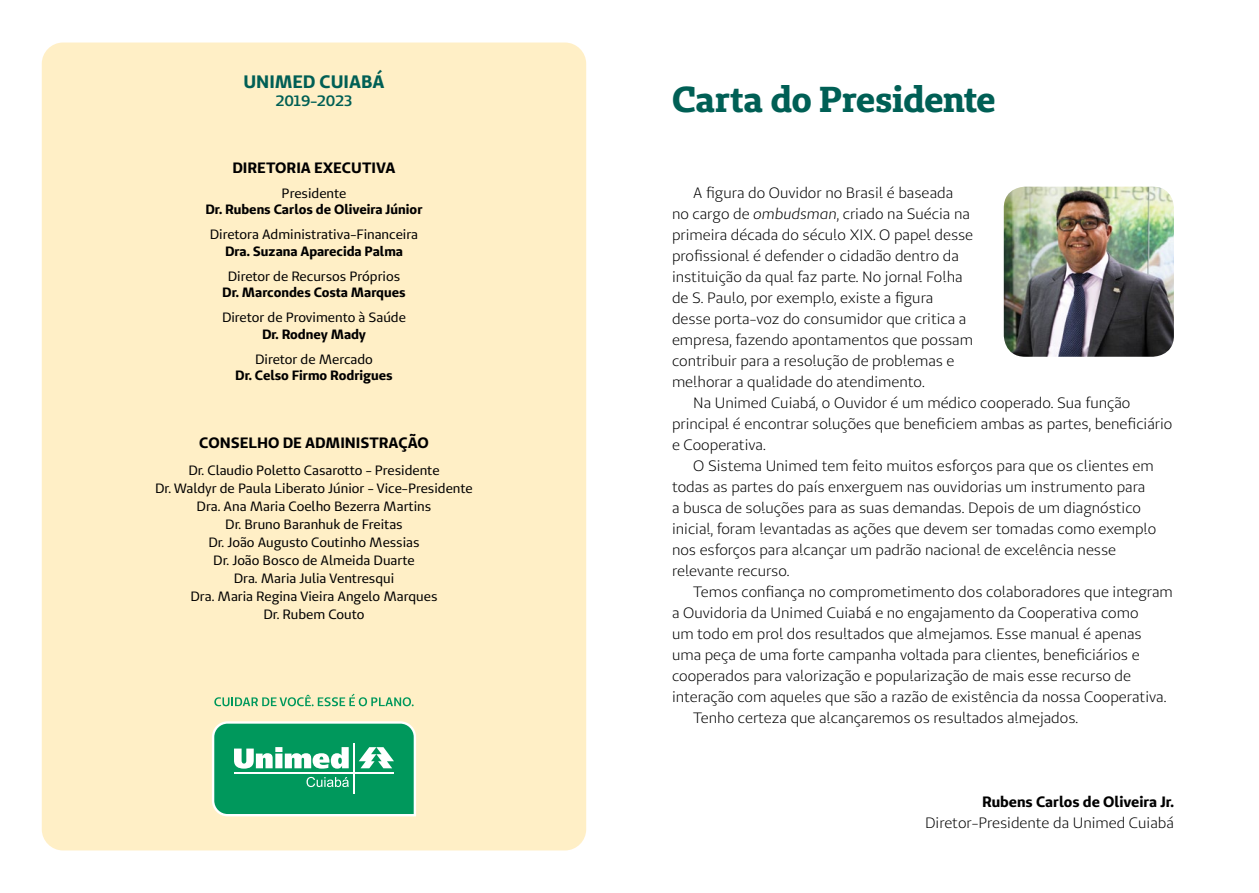
<style>
.page{position:relative;width:1259px;height:893px;background:#fff}
.page>*{position:absolute;margin:0;border:0;box-sizing:border-box;transform-origin:0 0}
.t1{font:700 36px "Unimed Slab";letter-spacing:-.01em;color:#005f55}
.t2{font:700 18px "Unimed Sans";color:#005f55}
.t3{font:15px/21px "Unimed Sans";color:#000}
.t4{font:700 15px "Unimed Sans";color:#000}
.t5{font:600 15px "Unimed Sans";letter-spacing:-.005em;color:#005f55}
.t6{font:13.5px/18px "Unimed Sans";color:#000;text-align:center}
.t7{font:700 13.5px "Unimed Sans";color:#000}
.s1{font-style:italic}
</style>
<div class="page">
<div style="left:42px;top:43px;width:544px;height:807px;background:#ffefc6;border-radius:21px"></div>
<svg style="left:212px;top:721px;width:204px;height:95px;background:#31ab7b"></svg>
<svg style="left:214px;top:694px;width:200px;height:12px"></svg>
<img style="left:1003px;top:187px;width:171px;height:170px">
<p class="t2" style="left:243px;top:70px;width:143px">UNIMED CUIABÁ</p>
<p class="t5" style="left:276px;top:91px;width:78px">2019-2023</p>
<p class="t4" style="left:232px;top:157px;width:165px">DIRETORIA EXECUTIVA</p>
<p class="t6" style="left:282px;top:184px;width:66px">Presidente</p>
<p class="t7" style="left:205px;top:200px;width:219px">Dr. Rubens Carlos de Oliveira Júnior</p>
<p class="t6" style="left:210px;top:225px;width:210px">Diretora Administrativa-Financeira</p>
<p class="t7" style="left:225px;top:242px;width:179px">Dra. Suzana Aparecida Palma</p>
<p class="t6" style="left:228px;top:267px;width:174px">Diretor de Recursos Próprios</p>
<p class="t7" style="left:222px;top:283px;width:185px">Dr. Marcondes Costa Marques</p>
<p class="t6" style="left:222px;top:308px;width:185px">Diretor de Provimento à Saúde</p>
<p class="t7" style="left:262px;top:325px;width:105px">Dr. Rodney Mady</p>
<p class="t6" style="left:255px;top:350px;width:119px">Diretor de Mercado</p>
<p class="t7" style="left:235px;top:366px;width:159px">Dr. Celso Firmo Rodrigues</p>
<p class="t4" style="left:199px;top:433px;width:231px">CONSELHO DE ADMINISTRAÇÃO</p>
<p class="t6" style="left:155px;top:461px;width:319px">Dr. Claudio Poletto Casarotto - Presidente<br>Dr. Waldyr de Paula Liberato Júnior - Vice-Presidente Dra. Ana Maria Coelho Bezerra Martins<br>Dr. Bruno Baranhuk de Freitas<br>Dr. João Augusto Coutinho Messias<br>Dr. João Bosco de Almeida Duarte<br>Dra. Maria Julia Ventresqui<br>Dra. Maria Regina Vieira Angelo Marques<br>Dr. Rubem Couto</p>
<h1 class="t1" style="left:672px;top:76px;width:325px">Carta do Presidente</h1>
<p class="t3" style="left:672px;top:182px;width:303px;text-indent:21px">A figura do Ouvidor no Brasil é baseada no cargo de <span class="s1">ombudsman</span>, criado na Suécia na primeira década do século XIX. O papel desse profissional é defender o cidadão dentro da instituição da qual faz parte. No jornal Folha de S. Paulo, por exemplo, existe a figura desse porta-voz do consumidor que critica a empresa, fazendo apontamentos que possam contribuir para a resolução de problemas e melhorar a qualidade do atendimento.</p>
<p class="t3" style="left:672px;top:392px;width:502px;text-indent:21px">Na Unimed Cuiabá, o Ouvidor é um médico cooperado. Sua função principal é encontrar soluções que beneficiem ambas as partes, beneficiário e Cooperativa.</p>
<p class="t3" style="left:672px;top:455px;width:486px;text-indent:21px">O Sistema Unimed tem feito muitos esforços para que os clientes em todas as partes do país enxerguem nas ouvidorias um instrumento para a busca de soluções para as suas demandas. Depois de um diagnóstico inicial, foram levantadas as ações que devem ser tomadas como exemplo nos esforços para alcançar um padrão nacional de excelência nesse relevante recurso.</p>
<p class="t3" style="left:693px;top:581px;width:481px">Temos confiança no comprometimento dos colaboradores que integram</p>
<p class="t3" style="left:672px;top:602px;width:468px">a Ouvidoria da Unimed Cuiabá e no engajamento da Cooperativa como</p>
<p class="t3" style="left:672px;top:623px;width:471px">um todo em prol dos resultados que almejamos. Esse manual é apenas</p>
<p class="t3" style="left:672px;top:644px;width:469px">uma peça de uma forte campanha voltada para clientes, beneficiários e</p>
<p class="t3" style="left:672px;top:665px;width:460px">cooperados para valorização e popularização de mais esse recurso de</p>
<p class="t3" style="left:672px;top:686px;width:496px">interação com aqueles que são a razão de existência da nossa Cooperativa.</p>
<p class="t3" style="left:693px;top:707px;width:386px">Tenho certeza que alcançaremos os resultados almejados.</p>
<p class="t4" style="left:982px;top:792px;width:193px">Rubens Carlos de Oliveira Jr.</p>
<p class="t3" style="left:925px;top:812px;width:250px">Diretor-Presidente da Unimed Cuiabá</p>
</div>
